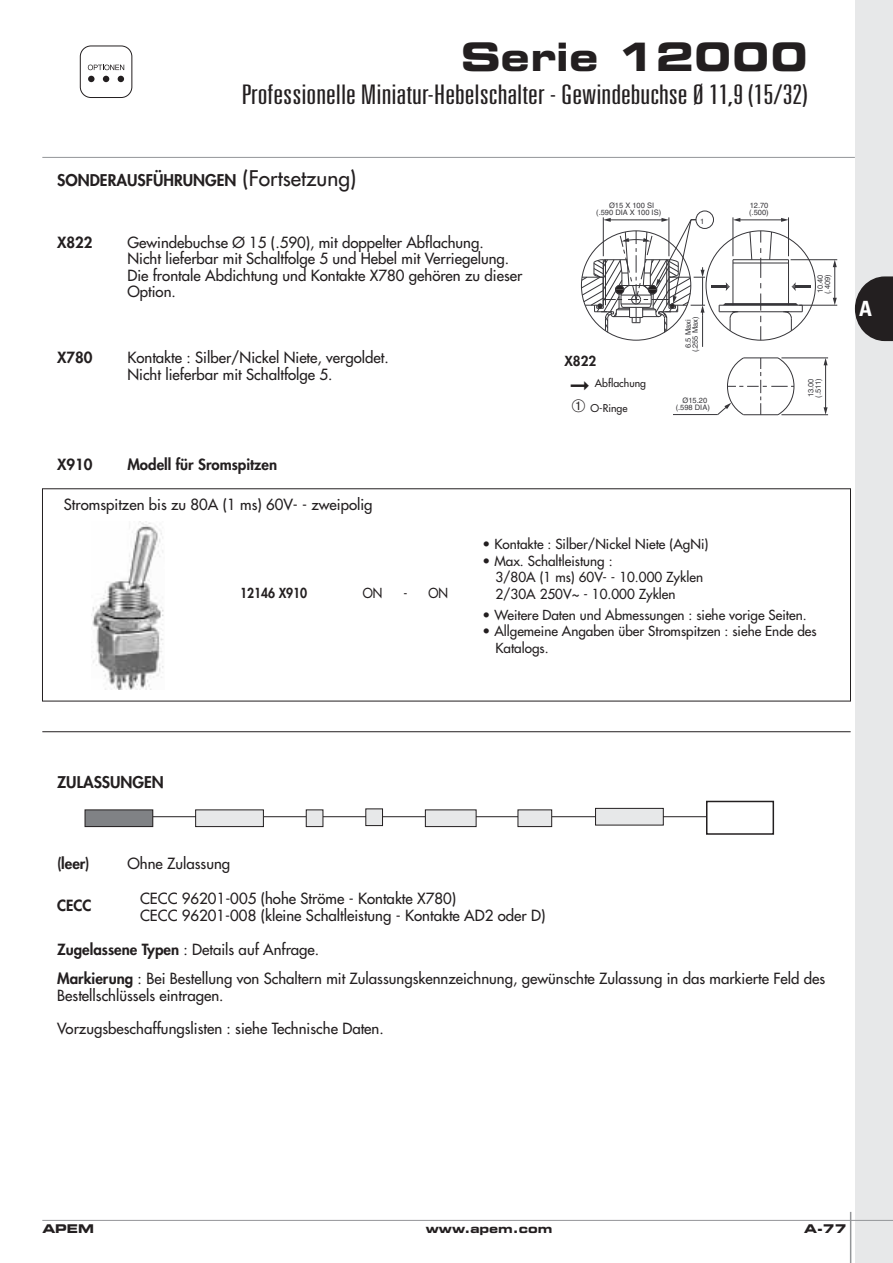
<style>
.page{position:relative;width:893px;height:1263px;background:#fff}
.page>*{position:absolute;margin:0;border:0;box-sizing:border-box;transform-origin:0 0}
.t1{font:700 expanded 39px "Square 721 BT";color:#231f20}
.t2{font:300 ultra-condensed 27px "Univers";color:#231f20;scale:1.3 1}
.t3{font:700 condensed 21px "Univers";color:#fff}
.t4{font:800 15.75px "Futura";color:#231f20}
.t5{font:15px/16.5px "Futura";color:#231f20}
.t6{font:800 15px "Futura";color:#231f20}
.t7{font:13.5px/16.5px "Futura";color:#231f20}
.t8{font:800 13.5px "Futura";color:#231f20;scale:.9 1}
.t9{font:13.5px "Futura";color:#231f20;scale:.9 1}
.t10{font:800 13.5px "Futura";color:#231f20}
.t11{font:700 expanded 12px "Square 721 BT";color:#231f20}
.t12{font:10.5px "Futura";color:#231f20}
.t13{font:7.5px/7.4px "Helvetica";color:#363539}
.s1{font-weight:400;font-size:21px}
.s2{font-weight:800}
</style>
<div class="page">
<hr style="left:799px;top:305px;width:38px;height:1px;background:#363539">
<hr style="left:834px;top:265px;width:1px;height:35px;background:#363539">
<svg style="left:832px;top:298px;width:4px;height:7px"></svg>
<svg style="left:832px;top:260px;width:4px;height:7px"></svg>
<hr style="left:790px;top:259px;width:47px;height:1px;background:#363539">
<hr style="left:603px;top:217px;width:1px;height:39px;background:#363539">
<hr style="left:668px;top:217px;width:1px;height:39px;background:#363539">
<hr style="left:732px;top:217px;width:1px;height:39px;background:#363539">
<hr style="left:788px;top:217px;width:1px;height:39px;background:#363539">
<hr style="left:702px;top:315px;width:1px;height:32px;background:#363539">
<div style="left:695px;top:211px;width:18px;height:18px;border:1px solid #363539;border-radius:50%"></div>
<hr style="left:781px;top:358px;width:47px;height:1px;background:#363539">
<hr style="left:781px;top:414px;width:47px;height:1px;background:#363539">
<hr style="left:825px;top:363px;width:1px;height:47px;background:#363539">
<svg style="left:823px;top:358px;width:4px;height:7px"></svg>
<svg style="left:823px;top:407px;width:4px;height:8px"></svg>
<hr style="left:673px;top:414px;width:44px;height:1px;background:#363539">
<svg style="left:716px;top:357px;width:78px;height:59px"></svg>
<svg style="left:580px;top:218px;width:230px;height:122px"></svg>
<div style="left:854px;top:0;width:38px;height:1263px;background:#e7e8e9"></div>
<hr style="left:42px;top:1220px;width:850px;height:1px;background:#939598">
<hr style="left:42px;top:157px;width:812px;height:1px;background:#939598">
<hr style="left:849px;top:1212px;width:2px;height:51px;background:#939598">
<svg style="left:854px;top:276px;width:38px;height:65px"></svg>
<hr style="left:126px;top:816px;width:631px;height:1px;background:#231f20">
<div style="left:85px;top:810px;width:68px;height:16px;background:#808285"></div>
<div style="left:85px;top:810px;width:68px;height:17px;border:1px solid #231f20"></div>
<div style="left:196px;top:810px;width:67px;height:16px;background:#e7e8e9"></div>
<div style="left:195px;top:810px;width:68px;height:17px;border:1px solid #231f20"></div>
<div style="left:306px;top:810px;width:17px;height:16px;background:#e7e8e9"></div>
<div style="left:306px;top:810px;width:17px;height:17px;border:1px solid #231f20"></div>
<div style="left:366px;top:809px;width:16px;height:16px;background:#e7e8e9"></div>
<div style="left:425px;top:810px;width:51px;height:16px;background:#e7e8e9"></div>
<div style="left:425px;top:810px;width:51px;height:17px;border:1px solid #231f20"></div>
<div style="left:518px;top:810px;width:33px;height:16px;background:#e7e8e9"></div>
<div style="left:518px;top:810px;width:34px;height:17px;border:1px solid #231f20"></div>
<div style="left:595px;top:809px;width:68px;height:16px;background:#e7e8e9"></div>
<div style="left:595px;top:808px;width:68px;height:17px;border:1px solid #231f20"></div>
<div style="left:706px;top:801px;width:67px;height:33px;background:#fff"></div>
<div style="left:706px;top:801px;width:68px;height:34px;border:2px solid #231f20"></div>
<hr style="left:42px;top:731px;width:808px;height:1px;background:#231f20">
<img style="left:92px;top:523px;width:72px;height:166px">
<svg style="left:103px;top:76px;width:6px;height:6px"></svg>
<svg style="left:88px;top:76px;width:6px;height:6px"></svg>
<svg style="left:118px;top:76px;width:6px;height:6px"></svg>
<div style="left:80px;top:46px;width:52px;height:52px;border:1px solid #231f20;border-radius:11px"></div>
<svg style="left:88px;top:65px;width:36px;height:5px"></svg>
<h1 class="t1" style="left:460px;top:42px;width:349px">Serie 12000</h1>
<h2 class="t2" style="left:241px;top:83px;width:437px">Professionelle Miniatur-Hebelschalter - Gewindebuchse Ø 11,9 (15/32)</h2>
<p class="t4" style="left:57px;top:172px;width:300px">SONDERAUSFÜHRUNGEN <span class="s1">(Fortsetzung)</span></p>
<p class="t6" style="left:57px;top:235px;width:37px">X822</p>
<p class="t5" style="left:127px;top:235px;width:396px">Gewindebuchse Ø 15 (.590), mit doppelter Abflachung.<br>Nicht lieferbar mit Schaltfolge 5 und Hebel mit Verriegelung.<br>Die frontale Abdichtung und Kontakte X780 gehören zu dieser Option.</p>
<p class="t6" style="left:57px;top:351px;width:37px">X780</p>
<p class="t5" style="left:127px;top:351px;width:263px">Kontakte : Silber/Nickel Niete, vergoldet.<br>Nicht lieferbar mit Schaltfolge 5.</p>
<p class="t6" style="left:57px;top:457px;width:37px">X910</p>
<p class="t6" style="left:127px;top:457px;width:151px">Modell für Sromspitzen</p>
<p class="t5" style="left:64px;top:497px;width:310px">Stromspitzen bis zu 80A (1 ms) 60V- - zweipolig</p>
<p class="t13" style="left:609px;top:202px;width:47px">Ø15 X 100 SI</p>
<p class="t13" style="left:749px;top:202px;width:20px">12.70</p>
<p class="t13" style="left:700px;top:218px;width:6px">1</p>
<p class="t13" style="left:596px;top:210px;width:67px">(.590 DIA X 100 IS)</p>
<p class="t13" style="left:749px;top:210px;width:21px">(.500)</p>
<p class="t10" style="left:564px;top:354px;width:33px">X822</p>
<p class="t12" style="left:570px;top:378px;width:77px">➞ Abflachung</p>
<p class="t12" style="left:571px;top:402px;width:58px">➀ O-Ringe</p>
<p class="t13" style="left:692px;top:352px;width:37px;rotate:-90deg">(.255 Max)</p>
<p class="t13" style="left:685px;top:348px;width:30px;rotate:-90deg">6.5 Maxi</p>
<p class="t13" style="left:675px;top:397px;width:36px;text-align:center">Ø15.20 (.598 DIA)</p>
<p class="t13" style="left:817px;top:294px;width:21px;rotate:-90deg">10.40 (.409)</p>
<p class="t13" style="left:807px;top:398px;width:21px;rotate:-90deg">13.00 (.511)</p>
<p class="t8" style="left:240px;top:586px;width:76px">12146 X910</p>
<p class="t9" style="left:363px;top:586px;width:23px">ON</p>
<p class="t9" style="left:403px;top:586px;width:51px">- ON</p>
<p class="t7" style="left:482px;top:537px;width:227px">• Kontakte : Silber/Nickel Niete (AgNi)</p>
<p class="t7" style="left:495px;top:553px;width:209px;text-indent:-13px">• Max. Schaltleistung :<br>3/80A (1 ms) 60V- - 10.000 Zyklen<br>2/30A 250V~ - 10.000 Zyklen</p>
<p class="t7" style="left:482px;top:607px;width:325px">• Weitere Daten und Abmessungen : siehe vorige Seiten.</p>
<p class="t7" style="left:495px;top:624px;width:323px;text-indent:-13px">• Allgemeine Angaben über Stromspitzen : siehe Ende des<br>Katalogs.</p>
<h3 class="t3" style="left:859px;top:297px;width:14px">A</h3>
<p class="t4" style="left:57px;top:774px;width:108px">ZULASSUNGEN</p>
<p class="t6" style="left:57px;top:856px;width:34px">(leer)</p>
<p class="t5" style="left:127px;top:857px;width:104px">Ohne Zulassung</p>
<p class="t5" style="left:140px;top:891px;width:407px">CECC 96201-005 (hohe Ströme - Kontakte X780)<br>CECC 96201-008 (kleine Schaltleistung - Kontakte AD2 oder D)</p>
<p class="t5" style="left:57px;top:936px;width:769px;line-height:29.2px"><span class="s2">Zugelassene Typen</span> : Details auf Anfrage.<br><span class="s2">Markierung</span> : Bei Bestellung von Schaltern mit Zulassungskennzeichnung, gewünschte Zulassung in das markierte Feld des</p>
<p class="t5" style="left:57px;top:988px;width:168px">Bestellschlüssels eintragen.</p>
<p class="t5" style="left:57px;top:1021px;width:328px">Vorzugsbeschaffungslisten : siehe Technische Daten.</p>
<p class="t6" style="left:57px;top:898px;width:36px">CECC</p>
<p class="t11" style="left:42px;top:1225px;width:53px">APEM</p>
<p class="t11" style="left:425px;top:1225px;width:128px">www.apem.com</p>
<p class="t11" style="left:804px;top:1225px;width:44px">A-77</p>
</div>
